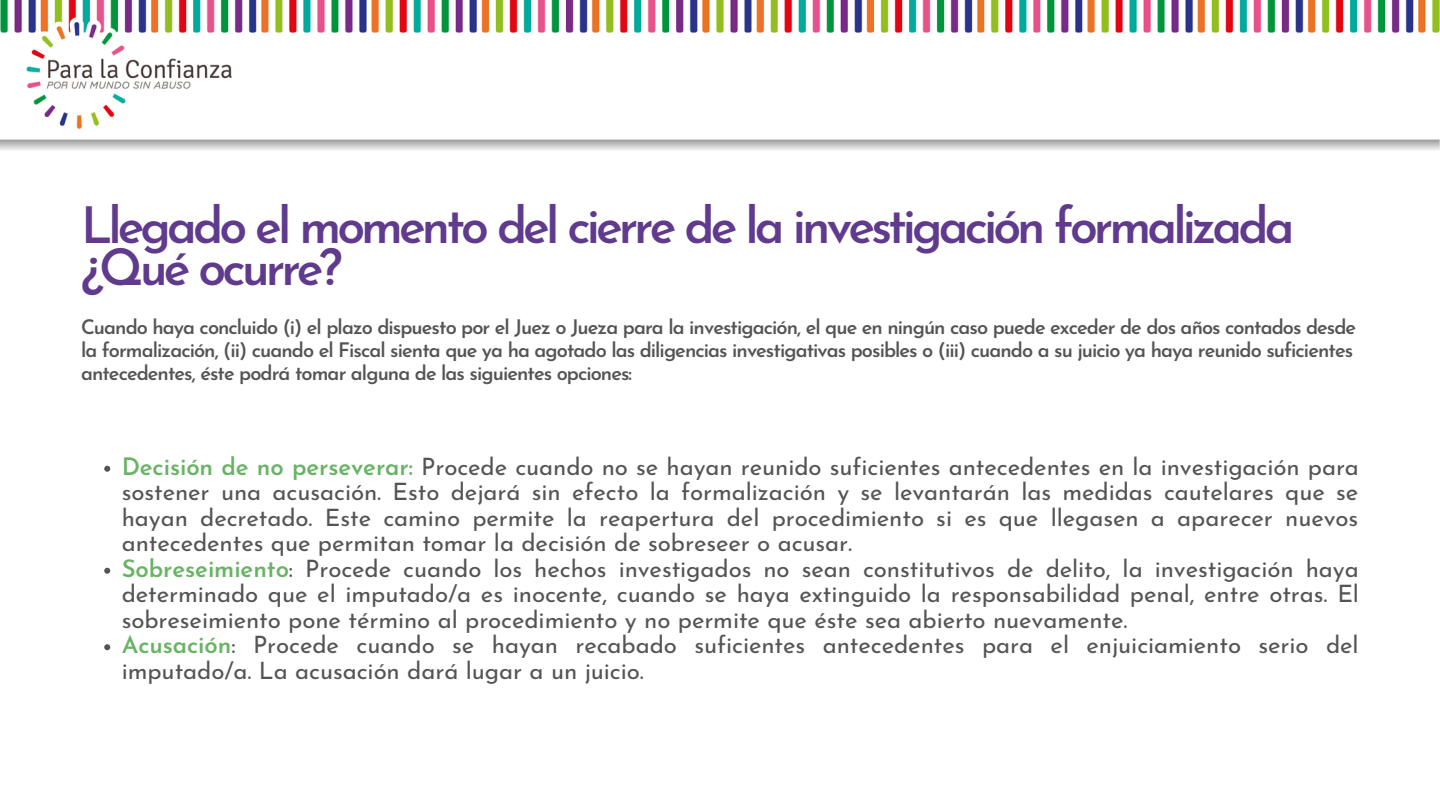
<style>
.page{position:relative;width:1440px;height:810px;background:#fff}
.page>*{position:absolute;margin:0;border:0;box-sizing:border-box;transform-origin:0 0}
.t1{font:600 50px "Josefin Sans";letter-spacing:-.08em;color:#603a8d}
.t2{font:24px/25.5px "Josefin Sans";letter-spacing:-.005em;color:#545454;text-align:justify}
.t3{font:600 20px/23.2px "Josefin Sans";letter-spacing:-.045em;color:#545454}
.s1{font-weight:600;color:#68b364}
</style>
<div class="page">
<img style="left:0;top:0;width:1440px;height:150px">
<svg style="left:104px;top:466px;width:6px;height:6px"></svg>
<svg style="left:104px;top:568px;width:6px;height:6px"></svg>
<svg style="left:104px;top:644px;width:6px;height:6px"></svg>
<p class="t1" style="left:81px;top:206px;width:1215px">Llegado el momento del cierre de la investigación formalizada</p>
<p class="t1" style="left:81px;top:248px;width:263px">¿Qué ocurre?</p>
<p class="t3" style="left:81px;top:317px;width:1277px">Cuando haya concluido (i) el plazo dispuesto por el Juez o Jueza para la investigación, el que en ningún caso puede exceder de dos años contados desde la formalización, (ii) cuando el Fiscal sienta que ya ha agotado las diligencias investigativas posibles o (iii) cuando a su juicio ya haya reunido suficientes antecedentes, éste podrá tomar alguna de las siguientes opciones:</p>
<p class="t2" style="left:122px;top:456px;width:1239px"><span class="s1">Decisión de no perseverar:</span> Procede cuando no se hayan reunido suficientes antecedentes en la investigación para sostener una acusación. Esto dejará sin efecto la formalización y se levantarán las medidas cautelares que se hayan decretado. Este camino permite la reapertura del procedimiento si es que llegasen a aparecer nuevos antecedentes que permitan tomar la decisión de sobreseer o acusar.</p>
<p class="t2" style="left:122px;top:558px;width:1239px"><span class="s1">Sobreseimiento</span>: Procede cuando los hechos investigados no sean constitutivos de delito, la investigación haya determinado que el imputado/a es inocente, cuando se haya extinguido la responsabilidad penal, entre otras. El sobreseimiento pone término al procedimiento y no permite que éste sea abierto nuevamente.</p>
<p class="t2" style="left:122px;top:634px;width:1238px"><span class="s1">Acusación</span>: Procede cuando se hayan recabado suficientes antecedentes para el enjuiciamiento serio del imputado/a. La acusación dará lugar a un juicio.</p>
</div>
